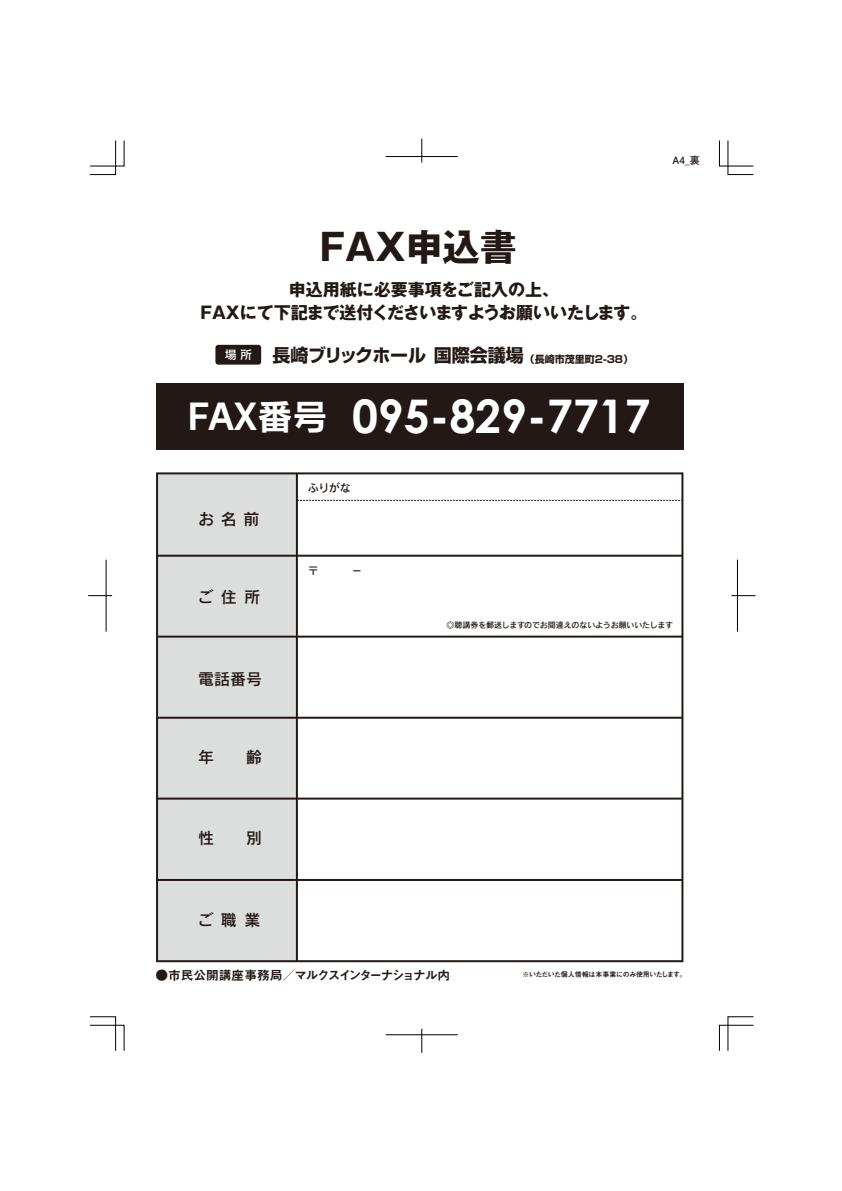
<style>
.page{position:relative;width:842px;height:1191px;background:#fff}
.page>*{position:absolute;margin:0;border:0;box-sizing:border-box;transform-origin:0 0}
.t1{font:700 46.4px "Century Gothic";color:#fff}
.t2{font:700 37px "Gothic MB101 Pro";color:#221815}
.t3{font:700 18px "Shin Go Pro";color:#221815}
.t4{font:700 17px/23px "Gothic MB101 Pro";color:#221815;text-align:center}
.t5{font:16px "Rodin Pro DB";color:#221815}
.t6{font:12.7px "Midashi Go Pro MB31";letter-spacing:-.095em;color:#221815}
.t7{font:11px "Rodin Pro DB";color:#221815}
.t8{font:700 10px "Futo Go B101 Pro";color:#221815}
.t9{font:8px "Rodin Pro DB";letter-spacing:-.03em;color:#221815}
.t10{font:7px "Midashi Go Pro MB31";letter-spacing:-.05em;color:#221815}
.s1{font-size:10px}
.s2{font-family:"Rodin Pro B";font-weight:400;font-size:35.2px}
</style>
<div class="page">
<div style="left:156px;top:383px;width:527px;height:66px;background:#221815"></div>
<svg style="left:156px;top:472px;width:527px;height:490px"></svg>
<hr style="left:157px;top:554px;width:526px;height:2px;background:#221815">
<hr style="left:157px;top:635px;width:526px;height:2px;background:#221815">
<hr style="left:157px;top:716px;width:526px;height:2px;background:#221815">
<hr style="left:157px;top:797px;width:526px;height:2px;background:#221815">
<hr style="left:157px;top:879px;width:526px;height:2px;background:#221815">
<hr style="left:296px;top:474px;width:2px;height:487px;background:#221815">
<svg style="left:298px;top:500px;width:384px;height:1px"></svg>
<div style="left:215px;top:345px;width:46px;height:19px;background:#221815;border-radius:3px"></div>
<svg style="left:90px;top:1016px;width:34px;height:35px"></svg>
<svg style="left:90px;top:140px;width:34px;height:35px"></svg>
<svg style="left:719px;top:140px;width:35px;height:36px"></svg>
<svg style="left:719px;top:1016px;width:35px;height:35px"></svg>
<svg style="left:88px;top:595px;width:24px;height:1px"></svg>
<hr style="left:106px;top:559px;width:1px;height:72px;background:#000">
<svg style="left:731px;top:595px;width:24px;height:1px"></svg>
<hr style="left:737px;top:559px;width:1px;height:72px;background:#000">
<hr style="left:386px;top:156px;width:72px;height:1px;background:#000">
<svg style="left:422px;top:138px;width:1px;height:24px"></svg>
<hr style="left:386px;top:1034px;width:72px;height:1px;background:#000">
<svg style="left:422px;top:1028px;width:1px;height:24px"></svg>
<p class="t8" style="left:672px;top:152px;width:29px">A4_裏</p>
<h2 class="t2" style="left:320px;top:216px;width:198px">FAX申込書</h2>
<p class="t4" style="left:200px;top:276px;width:448px">申込用紙に必要事項をご記入の上、<br>FAXにて下記まで送付くださいますようお願いいたします。</p>
<p class="t3" style="left:225px;top:341px;width:409px"><sup>場</sup> <sup>所</sup> 長崎ブリックホール国際会議場 <span class="s1">（長崎市茂里町2-38）</span></p>
<h1 class="t1" style="left:187px;top:381px;width:465px"><span class="s2">FAX番号</span> 095-829-7717</h1>
<p class="t5" style="left:198px;top:508px;width:63px">お 名 前</p>
<p class="t5" style="left:198px;top:586px;width:64px">ご 住 所</p>
<p class="t7" style="left:308px;top:481px;width:45px">ふりがな</p>
<p class="t5" style="left:198px;top:668px;width:66px">電話番号</p>
<p class="t5" style="left:198px;top:746px;width:66px">年　　齢</p>
<p class="t5" style="left:198px;top:827px;width:66px">性　　別</p>
<p class="t5" style="left:198px;top:909px;width:64px">ご 職 業</p>
<p class="t9" style="left:446px;top:620px;width:228px">◎聴講券を郵送しますのでお間違えのないようお願いいたします</p>
<p class="t6" style="left:155px;top:964px;width:296px">●市民公開講座事務局／マルクスインターナショナル内</p>
<p class="t10" style="left:522px;top:969px;width:166px">※いただいた個人情報は本事業にのみ使用いたします。</p>
</div>
